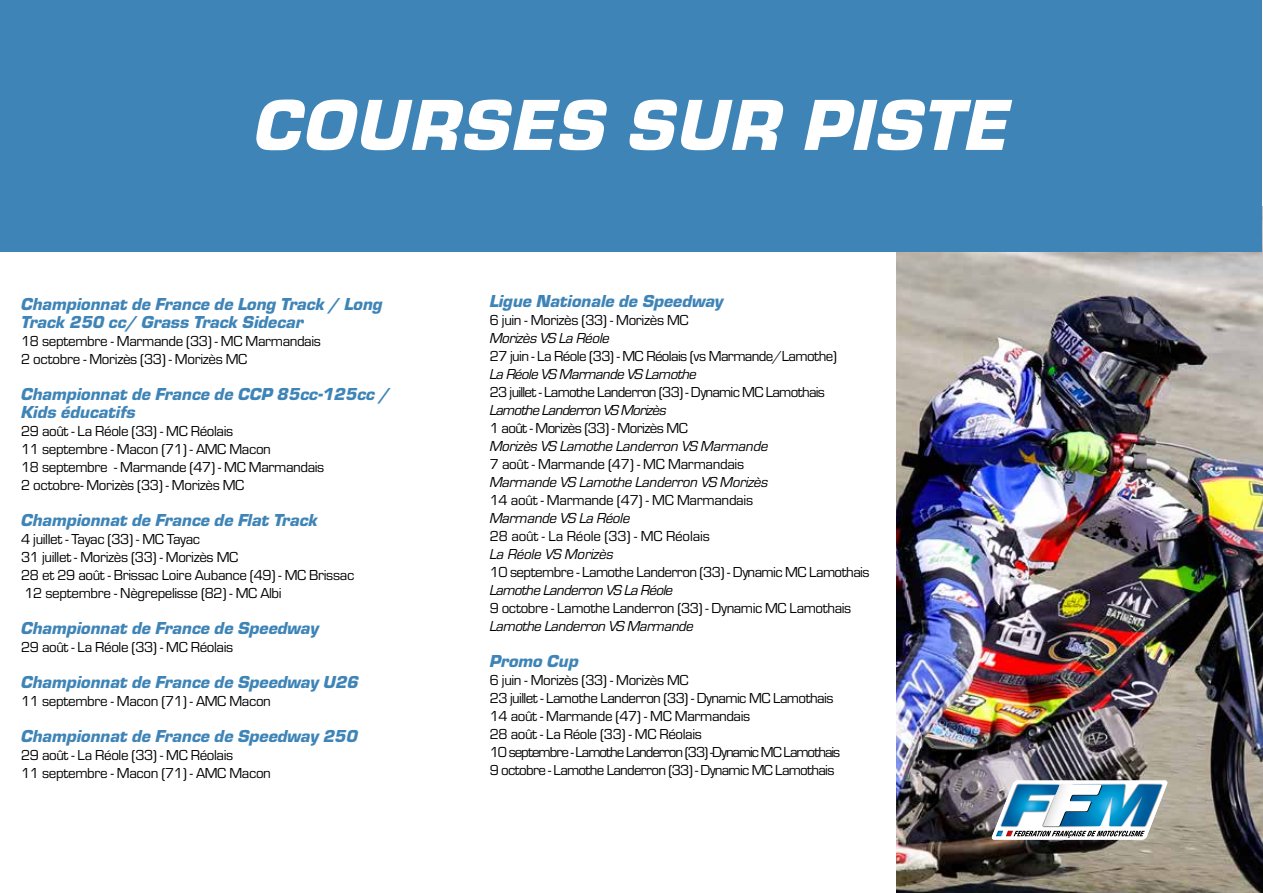
<style>
.page{position:relative;width:1263px;height:893px;background:#fff}
.page>*{position:absolute;margin:0;border:0;box-sizing:border-box;transform-origin:0 0}
.t1{font:italic 900 75px "Eurostile";letter-spacing:.025em;color:#fff}
.t2{font:italic 900 18px/18px "Eurostile";color:#3e84b7}
.t3{font:15px/18px "Eurostile";letter-spacing:-.025em;color:#000}
.t4{font:italic 15px "Eurostile";letter-spacing:-.03em;color:#000}
.t5{font:15px "Eurostile";letter-spacing:-.05em;color:#000}
.t6{font:italic 15px "Eurostile";letter-spacing:-.05em;color:#000}
.t7{font:italic 15px "Eurostile";letter-spacing:-.01em;color:#000}
</style>
<div class="page">
<img style="left:896px;top:207px;width:367px;height:686px">
<svg style="left:992px;top:780px;width:175px;height:60px"></svg>
<div style="left:1px;top:0;width:1261px;height:252px;background:#3e84b7"></div>
<h1 class="t1" style="left:254px;top:71px;width:756px">COURSES SUR PISTE</h1>
<p class="t2" style="left:21px;top:294px;width:363px">Championnat de France de Long Track / Long<br>Track 250 cc/ Grass Track Sidecar</p>
<p class="t3" style="left:21px;top:332px;width:301px">18 septembre - Marmande (33) - MC Marmandais<br>2 octobre - Morizès (33) - Morizès MC</p>
<p class="t2" style="left:21px;top:384px;width:370px">Championnat de France de CCP 85cc-125cc /<br>Kids éducatifs</p>
<p class="t3" style="left:21px;top:422px;width:305px">29 août - La Réole (33) - MC Réolais<br>11 septembre - Macon (71) - AMC Macon<br>18 septembre - Marmande (47) - MC Marmandais 2 octobre- Morizès (33) - Morizès MC</p>
<p class="t2" style="left:21px;top:510px;width:298px">Championnat de France de Flat Track</p>
<p class="t3" style="left:21px;top:530px;width:335px">4 juillet - Tayac (33) - MC Tayac<br>31 juillet - Morizès (33) - Morizès MC<br>28 et 29 août - Brissac Loire Aubance (49) - MC Brissac 12 septembre - Nègrepelisse (82) - MC Albi</p>
<p class="t2" style="left:21px;top:618px;width:299px">Championnat de France de Speedway</p>
<p class="t3" style="left:21px;top:638px;width:214px">29 août - La Réole (33) - MC Réolais</p>
<p class="t2" style="left:21px;top:672px;width:339px">Championnat de France de Speedway U26</p>
<p class="t3" style="left:21px;top:692px;width:251px">11 septembre - Macon (71) - AMC Macon</p>
<p class="t2" style="left:21px;top:726px;width:338px">Championnat de France de Speedway 250</p>
<p class="t3" style="left:21px;top:746px;width:251px">29 août - La Réole (33) - MC Réolais<br>11 septembre - Macon (71) - AMC Macon</p>
<p class="t2" style="left:490px;top:291px;width:235px">Ligue Nationale de Speedway</p>
<p class="t3" style="left:490px;top:310px;width:200px">6 juin - Morizès (33) - Morizès MC</p>
<p class="t4" style="left:490px;top:328px;width:121px">Morizès VS La Réole</p>
<p class="t3" style="left:490px;top:346px;width:349px">27 juin - La Réole (33) - MC Réolais (vs Marmande/Lamothe)</p>
<p class="t4" style="left:490px;top:364px;width:208px">La Réole VS Marmande VS Lamothe</p>
<p class="t5" style="left:490px;top:382px;width:337px">23 juillet - Lamothe Landerron (33) - Dynamic MC Lamothais</p>
<p class="t6" style="left:490px;top:400px;width:178px">Lamothe Landerron VS Morizès</p>
<p class="t3" style="left:490px;top:418px;width:200px">1 août - Morizès (33) - Morizès MC</p>
<p class="t4" style="left:490px;top:436px;width:280px">Morizès VS Lamothe Landerron VS Marmande</p>
<p class="t3" style="left:490px;top:454px;width:256px">7 août - Marmande (47) - MC Marmandais</p>
<p class="t4" style="left:490px;top:472px;width:280px">Marmande VS Lamothe Landerron VS Morizès</p>
<p class="t3" style="left:490px;top:490px;width:265px">14 août - Marmande (47) - MC Marmandais</p>
<p class="t4" style="left:490px;top:508px;width:142px">Marmande VS La Réole</p>
<p class="t3" style="left:490px;top:526px;width:222px">28 août - La Réole (33) - MC Réolais</p>
<p class="t7" style="left:490px;top:544px;width:125px">La Réole VS Morizès</p>
<p class="t3" style="left:490px;top:562px;width:381px">10 septembre - Lamothe Landerron (33) - Dynamic MC Lamothais</p>
<p class="t4" style="left:490px;top:580px;width:185px">Lamothe Landerron VS La Réole</p>
<p class="t3" style="left:490px;top:598px;width:363px">9 octobre - Lamothe Landerron (33) - Dynamic MC Lamothais</p>
<p class="t4" style="left:490px;top:616px;width:205px">Lamothe Landerron VS Marmande</p>
<p class="t2" style="left:490px;top:651px;width:90px">Promo Cup</p>
<p class="t3" style="left:490px;top:670px;width:352px">6 juin - Morizès (33) - Morizès MC<br>23 juillet - Lamothe Landerron (33) - Dynamic MC Lamothais 14 août - Marmande (47) - MC Marmandais<br>28 août - La Réole (33) - MC Réolais<br>10 septembre - Lamothe Landerron (33) -Dynamic MC Lamothais 9 octobre - Lamothe Landerron (33) - Dynamic MC Lamothais</p>
</div>
